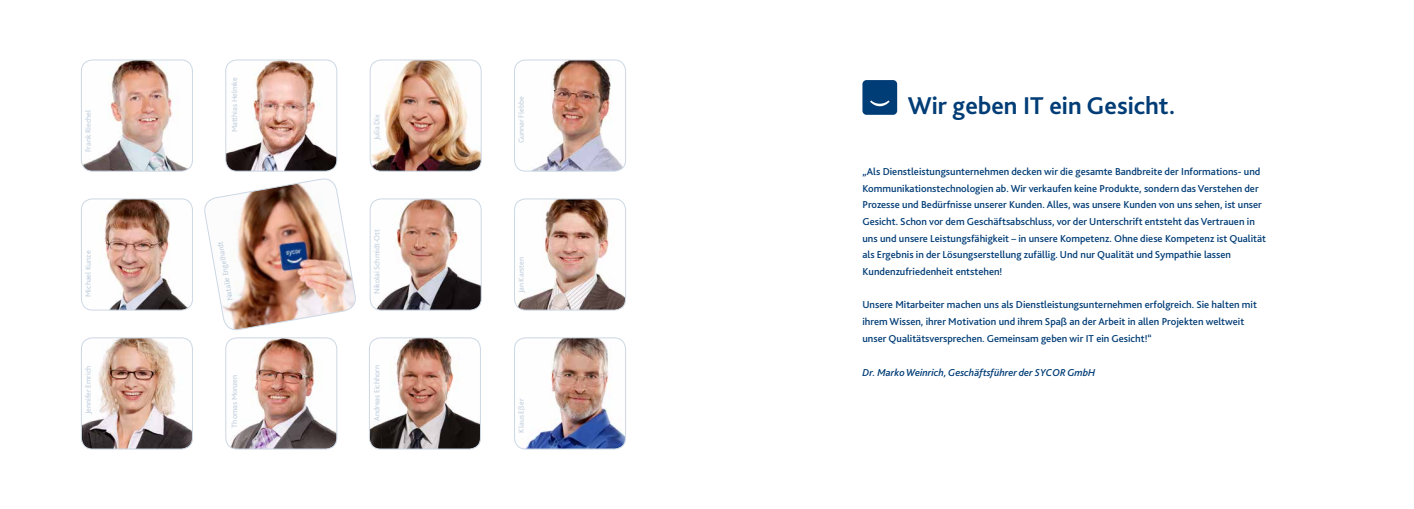
<style>
.page{position:relative;width:1414px;height:509px;background:#fff}
.page>*{position:absolute;margin:0;border:0;box-sizing:border-box;transform-origin:0 0}
.t1{font:700 25.38px "Bliss 2";color:#003c76}
.t2{font:500 10.5px/16.6px "Bliss 2";color:#003c76}
.t3{font:italic 500 10.5px "Bliss 2";color:#003c76}
.t4{font:7.88px "Bliss 2";color:#bfcedd}
</style>
<div class="page">
<img style="left:81px;top:339px;width:111px;height:110px">
<div style="left:81px;top:337px;width:112px;height:112px;border:1px solid #ccd8e4;border-radius:11px"></div>
<img style="left:226px;top:338px;width:111px;height:111px">
<div style="left:226px;top:337px;width:111px;height:112px;border:1px solid #ccd8e4;border-radius:11px"></div>
<img style="left:369px;top:339px;width:111px;height:110px">
<div style="left:369px;top:337px;width:112px;height:112px;border:1px solid #ccd8e4;border-radius:11px"></div>
<img style="left:81px;top:60px;width:111px;height:111px">
<div style="left:81px;top:60px;width:112px;height:111px;border:1px solid #ccd8e4;border-radius:11px"></div>
<img style="left:226px;top:60px;width:111px;height:111px">
<div style="left:226px;top:60px;width:111px;height:111px;border:1px solid #ccd8e4;border-radius:11px"></div>
<img style="left:370px;top:60px;width:111px;height:111px">
<div style="left:370px;top:60px;width:111px;height:111px;border:1px solid #ccd8e4;border-radius:11px"></div>
<img style="left:81px;top:199px;width:111px;height:111px">
<div style="left:81px;top:199px;width:112px;height:111px;border:1px solid #ccd8e4;border-radius:11px"></div>
<img style="left:370px;top:199px;width:111px;height:111px">
<div style="left:370px;top:199px;width:111px;height:111px;border:1px solid #ccd8e4;border-radius:11px"></div>
<img style="left:204px;top:178px;width:152px;height:153px">
<img style="left:514px;top:339px;width:111px;height:110px">
<div style="left:514px;top:337px;width:112px;height:112px;border:1px solid #ccd8e4;border-radius:11px"></div>
<img style="left:514px;top:60px;width:111px;height:111px">
<div style="left:514px;top:60px;width:112px;height:111px;border:1px solid #ccd8e4;border-radius:11px"></div>
<img style="left:514px;top:199px;width:111px;height:111px">
<div style="left:514px;top:199px;width:112px;height:111px;border:1px solid #ccd8e4;border-radius:11px"></div>
<svg style="left:862px;top:80px;width:35px;height:35px"></svg>
<p class="t4" style="left:83px;top:152px;width:44px;rotate:-90deg">Frank Riechel</p>
<p class="t4" style="left:230px;top:132px;width:56px;rotate:-90deg">Matthias Helmke</p>
<p class="t4" style="left:83px;top:297px;width:48px;rotate:-90deg">Michael Kunze</p>
<p class="t4" style="left:226px;top:301px;width:61px;rotate:-100deg">Natalie Engelhardt</p>
<p class="t4" style="left:83px;top:414px;width:50px;rotate:-90deg">Jennifer Emrich</p>
<p class="t4" style="left:230px;top:427px;width:54px;rotate:-90deg">Thomas Monzen</p>
<p class="t4" style="left:372px;top:140px;width:28px;rotate:-90deg">Julia Dix</p>
<p class="t4" style="left:372px;top:294px;width:67px;rotate:-90deg">Nikolai Schmidt-Ott</p>
<p class="t4" style="left:372px;top:420px;width:57px;rotate:-90deg">Andreas Eichhorn</p>
<p class="t4" style="left:516px;top:143px;width:48px;rotate:-90deg">Gunnar Flebbe</p>
<p class="t4" style="left:516px;top:293px;width:38px;rotate:-90deg">Jan Karsten</p>
<p class="t4" style="left:516px;top:432px;width:35px;rotate:-90deg">Klaus Eßer</p>
<h1 class="t1" style="left:908px;top:90px;width:269px">Wir geben IT ein Gesicht.</h1>
<p class="t2" style="left:862px;top:163px;width:405px">„Als Dienstleistungsunternehmen decken wir die gesamte Bandbreite der Informations- und Kommunikationstechnologien ab. Wir verkaufen keine Produkte, sondern das Verstehen der Prozesse und Bedürfnisse unserer Kunden. Alles, was unsere Kunden von uns sehen, ist unser Gesicht. Schon vor dem Geschäftsabschluss, vor der Unterschrift entsteht das Vertrauen in uns und unsere Leistungsfähigkeit – in unsere Kompetenz. Ohne diese Kompetenz ist Qualität als Ergebnis in der Lösungserstellung zufällig. Und nur Qualität und Sympathie lassen Kundenzufriedenheit entstehen!</p>
<p class="t2" style="left:862px;top:296px;width:396px;line-height:17.1px">Unsere Mitarbeiter machen uns als Dienstleistungsunternehmen erfolgreich. Sie halten mit ihrem Wissen, ihrer Motivation und ihrem Spaß an der Arbeit in allen Projekten weltweit unser Qualitätsversprechen. Gemeinsam geben wir IT ein Gesicht!“</p>
<p class="t3" style="left:862px;top:366px;width:235px">Dr. Marko Weinrich, Geschäftsführer der SYCOR GmbH</p>
</div>
